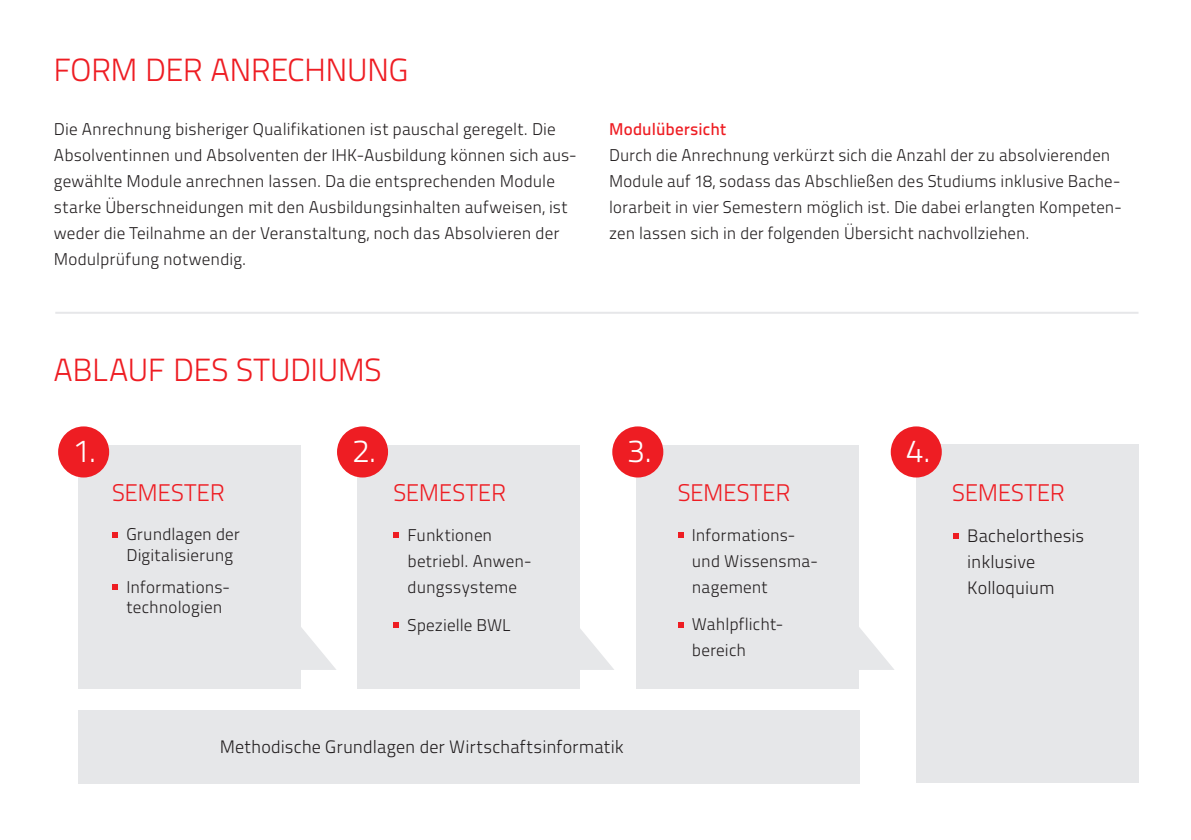
<style>
.page{position:relative;width:1191px;height:840px;background:#fff}
.page>*{position:absolute;margin:0;border:0;box-sizing:border-box;transform-origin:0 0}
.t1{font:32px "Titillium Text 25 L 250 wt";letter-spacing:-.015em;color:#ee1d23}
.t2{font:32px "Titillium Text 25 L 250 wt";color:#fff}
.t3{font:24px "Titillium Text 25 L 250 wt";letter-spacing:-.015em;color:#ee1d23}
.t4{font:18px/26px "Titillium Text 25 L 250 wt";letter-spacing:.005em;color:#231f20}
.t5{font:17px/26px "Titillium Text 25 L 250 wt";letter-spacing:.005em;color:#231f20}
.t6{font:17px "Titillium Text 25 L 600 wt";letter-spacing:.005em;color:#ee1d23}
</style>
<div class="page">
<div style="left:78px;top:709px;width:781px;height:73px;background:#e6e7e9"></div>
<div style="left:78px;top:444px;width:222px;height:244px;background:#e6e7e9"></div>
<div style="left:357px;top:444px;width:222px;height:244px;background:#e6e7e9"></div>
<div style="left:637px;top:444px;width:222px;height:244px;background:#e6e7e9"></div>
<div style="left:916px;top:444px;width:222px;height:338px;background:#e6e7e9"></div>
<div style="left:58px;top:426px;width:51px;height:51px;background:#ee1d23;border-radius:50%"></div>
<div style="left:337px;top:426px;width:51px;height:51px;background:#ee1d23;border-radius:50%"></div>
<div style="left:612px;top:426px;width:51px;height:51px;background:#ee1d23;border-radius:50%"></div>
<div style="left:890px;top:426px;width:51px;height:51px;background:#ee1d23;border-radius:50%"></div>
<svg style="left:112px;top:532px;width:6px;height:5px"></svg>
<svg style="left:112px;top:584px;width:6px;height:5px"></svg>
<svg style="left:393px;top:532px;width:6px;height:6px"></svg>
<svg style="left:393px;top:622px;width:6px;height:5px"></svg>
<svg style="left:678px;top:532px;width:5px;height:5px"></svg>
<svg style="left:678px;top:622px;width:5px;height:5px"></svg>
<svg style="left:953px;top:533px;width:5px;height:5px"></svg>
<hr style="left:55px;top:311px;width:1083px;height:2px;background:#e6e7e9">
<svg style="left:579px;top:588px;width:34px;height:81px"></svg>
<svg style="left:300px;top:588px;width:36px;height:81px"></svg>
<svg style="left:859px;top:627px;width:35px;height:42px"></svg>
<h1 class="t1" style="left:54px;top:46px;width:356px">FORM DER ANRECHNUNG</h1>
<p class="t5" style="left:54px;top:115px;width:524px">Die Anrechnung bisheriger Qualifikationen ist pauschal geregelt. Die Absolventinnen und Absolventen der IHK-Ausbildung können sich aus&shy;gewählte Module anrechnen lassen. Da die entsprechenden Module starke Überschneidungen mit den Ausbildungsinhalten aufweisen, ist weder die Teilnahme an der Veranstaltung, noch das Absolvieren der Modulprüfung notwendig.</p>
<p class="t6" style="left:609px;top:116px;width:118px">Modulübersicht</p>
<p class="t5" style="left:609px;top:141px;width:514px">Durch die Anrechnung verkürzt sich die Anzahl der zu absolvierenden Module auf 18, sodass das Abschließen des Studiums inklusive Bache&shy;lorarbeit in vier Semestern möglich ist. Die dabei erlangten Kompeten&shy;zen lassen sich in der folgenden Übersicht nachvollziehen.</p>
<h1 class="t1" style="left:54px;top:346px;width:329px">ABLAUF DES STUDIUMS</h1>
<h1 class="t2" style="left:74px;top:427px;width:24px">1.</h1>
<h1 class="t2" style="left:352px;top:427px;width:26px">2.</h1>
<h1 class="t2" style="left:627px;top:427px;width:26px">3.</h1>
<h1 class="t2" style="left:906px;top:427px;width:26px">4.</h1>
<h2 class="t3" style="left:112px;top:474px;width:114px">SEMESTER</h2>
<h2 class="t3" style="left:393px;top:474px;width:114px">SEMESTER</h2>
<h2 class="t3" style="left:677px;top:474px;width:114px">SEMESTER</h2>
<h2 class="t3" style="left:952px;top:474px;width:114px">SEMESTER</h2>
<p class="t5" style="left:126px;top:523px;width:115px;line-height:20.4px">Grundlagen der<br>Digitalisierung</p>
<p class="t5" style="left:126px;top:575px;width:103px;line-height:20.4px">Informations&shy;technologien</p>
<p class="t5" style="left:407px;top:521px;width:126px">Funktionen betriebl. Anwen&shy;dungssysteme</p>
<p class="t5" style="left:407px;top:610px;width:105px">Spezielle BWL</p>
<p class="t5" style="left:692px;top:521px;width:127px">Informations&shy;und Wissensma&shy;nagement</p>
<p class="t5" style="left:692px;top:610px;width:93px">Wahlpflicht&shy;bereich</p>
<p class="t4" style="left:967px;top:521px;width:119px">Bachelorthesis inklusive<br>Kolloquium</p>
<p class="t4" style="left:220px;top:732px;width:405px">Methodische Grundlagen der Wirtschaftsinformatik</p>
</div>
